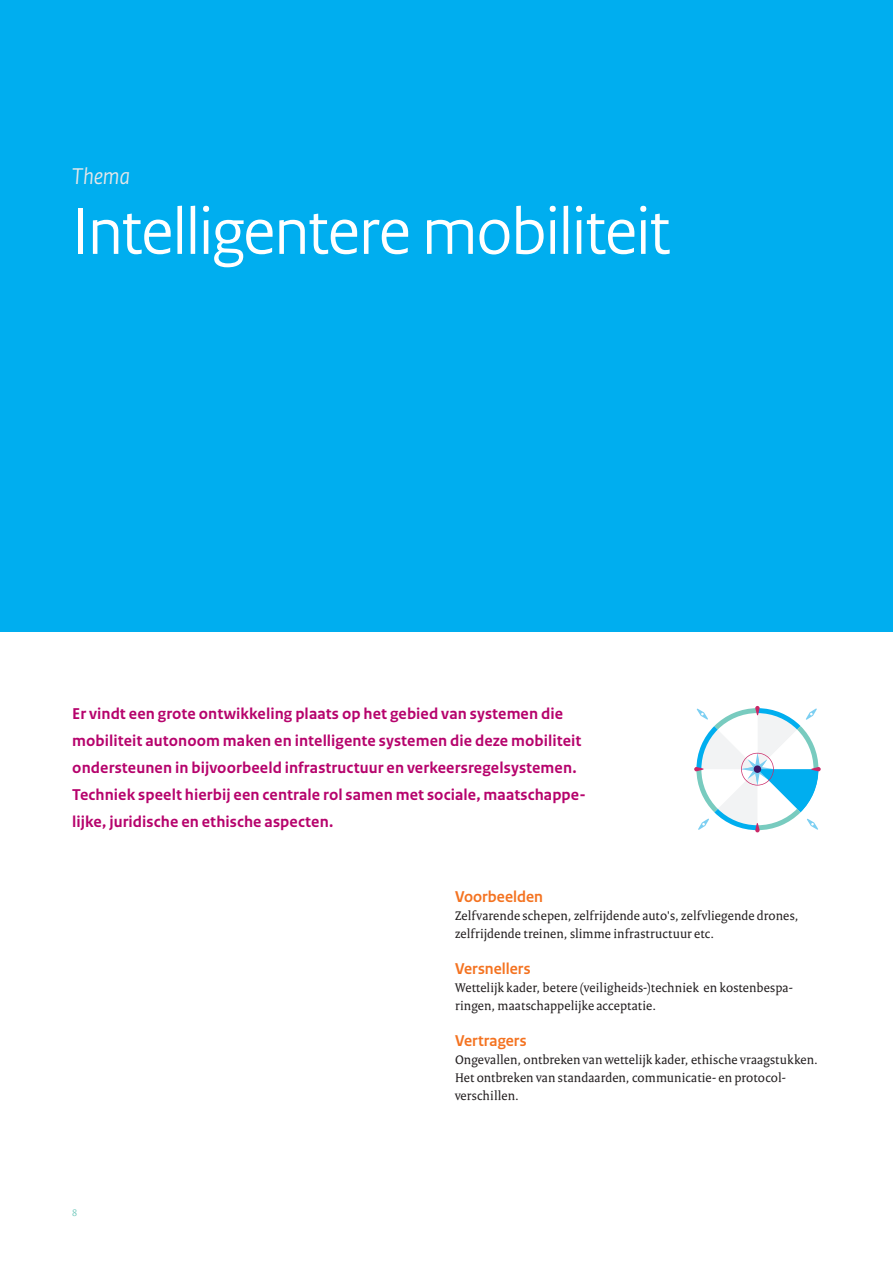
<style>
.page{position:relative;width:893px;height:1263px;background:#fff}
.page>*{position:absolute;margin:0;border:0;box-sizing:border-box;transform-origin:0 0}
.t1{font:69px "Rijksoverheid Sans Heading";letter-spacing:-.02em;color:#fff}
.t2{font:italic 24px "Rijksoverheid Sans Heading";letter-spacing:-.005em;color:#e6e7e9}
.t3{font:700 16.5px/27px "Rijksoverheid Sans Text";letter-spacing:.005em;color:#b6036c}
.t4{font:700 16.5px "Rijksoverheid Sans Heading";letter-spacing:.005em;color:#f47321}
.t5{font:13.5px/18px "Rijksoverheid Serif";letter-spacing:.01em;color:#231f20}
.t6{font:10.5px "Rijksoverheid Serif";color:#78cbbf}
</style>
<div class="page">
<svg style="left:694px;top:706px;width:127px;height:126px"></svg>
<div style="left:0;top:0;width:893px;height:631px;background:#00aeef"></div>
<h2 class="t2" style="left:72px;top:163px;width:59px">Thema</h2>
<h1 class="t1" style="left:72px;top:191px;width:600px">Intelligentere mobiliteit</h1>
<p class="t3" style="left:72px;top:701px;width:515px">Er vindt een grote ontwikkeling plaats op het gebied van systemen die mobiliteit autonoom maken en intelligente systemen die deze mobiliteit ondersteunen in bijvoorbeeld infrastructuur en verkeersregelsystemen.<br>Techniek speelt hierbij een centrale rol samen met sociale, maatschappe&shy;lijke, juridische en ethische aspecten.</p>
<p class="t6" style="left:72px;top:1206px;width:6px">8</p>
<p class="t4" style="left:455px;top:887px;width:90px">Voorbeelden</p>
<p class="t5" style="left:455px;top:906px;width:345px">Zelfvarende schepen, zelfrijdende auto's, zelfvliegende drones, zelfrijdende treinen, slimme infrastructuur etc.</p>
<p class="t4" style="left:455px;top:959px;width:77px">Versnellers</p>
<p class="t5" style="left:455px;top:978px;width:339px">Wettelijk kader, betere (veiligheids-)techniek en kostenbespa&shy;ringen, maatschappelijke acceptatie.</p>
<p class="t4" style="left:455px;top:1031px;width:73px">Vertragers</p>
<p class="t5" style="left:455px;top:1050px;width:364px">Ongevallen, ontbreken van wettelijk kader, ethische vraagstukken.<br>Het ontbreken van standaarden, communicatie- en protocol&shy;verschillen.</p>
</div>
